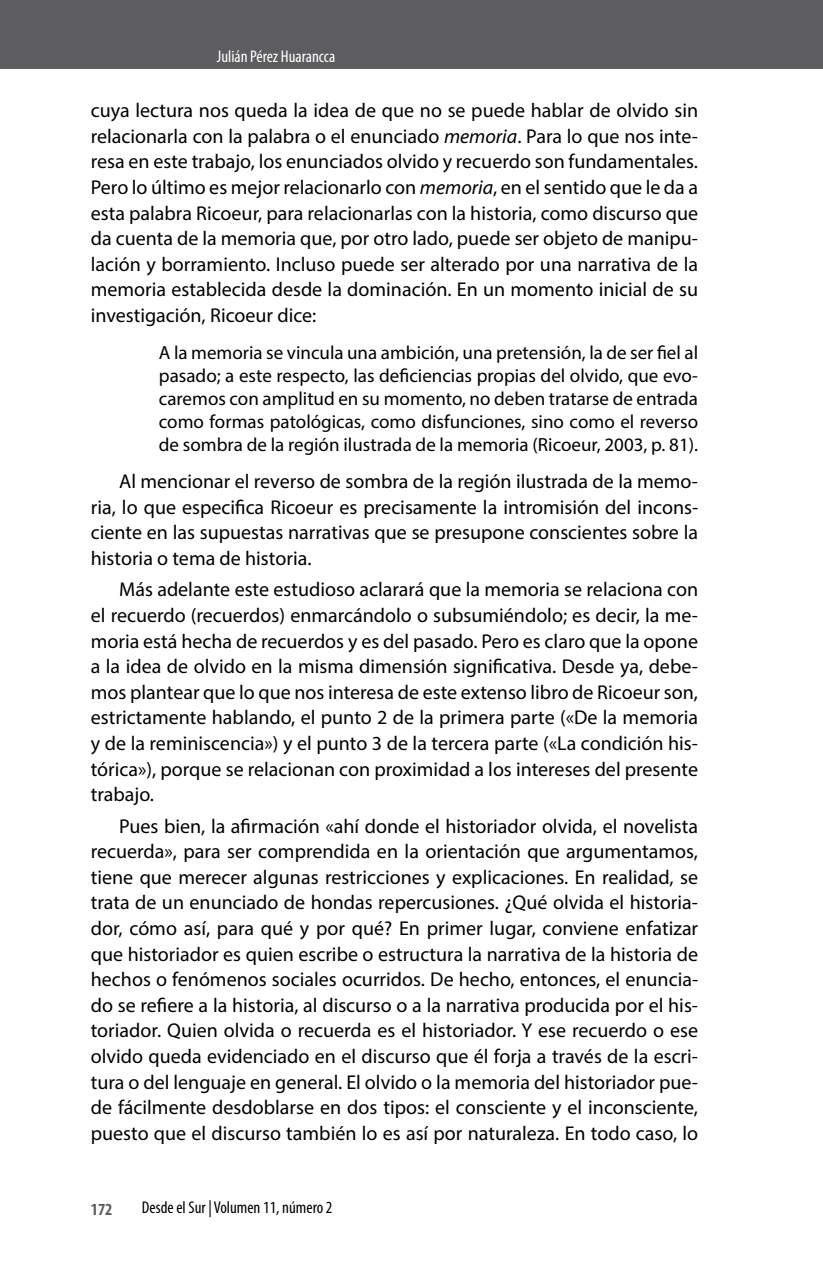
<style>
.page{position:relative;width:823px;height:1265px;background:#fff}
.page>*{position:absolute;margin:0;border:0;box-sizing:border-box;transform-origin:0 0}
.t1{font:20px/25.6px "Myriad Pro";color:#000;text-align:justify}
.t2{font:19px/23px "Myriad Pro";color:#000;text-align:justify}
.t3{font:condensed 17px "Myriad Pro";color:#000}
.t4{font:condensed 17px "Myriad Pro";color:#fff}
.t5{font:700 condensed 17px "Myriad Pro";color:#5d5d60}
.s1{font-style:italic}
</style>
<div class="page">
<div style="left:0;top:0;width:822px;height:68px;background:#5d5d60"></div>
<p class="t4" style="left:217px;top:46px;width:120px">Julián Pérez Huarancca</p>
<p class="t1" style="left:91px;top:97px;width:608px">cuya lectura nos queda la idea de que no se puede hablar de olvido sin relacionarla con la palabra o el enunciado <span class="s1">memoria</span>. Para lo que nos inte&shy;resa en este trabajo, los enunciados olvido y recuerdo son fundamentales.<br>Pero lo último es mejor relacionarlo con <span class="s1">memoria</span>, en el sentido que le da a esta palabra Ricoeur, para relacionarlas con la historia, como discurso que da cuenta de la memoria que, por otro lado, puede ser objeto de manipu&shy;lación y borramiento. Incluso puede ser alterado por una narrativa de la memoria establecida desde la dominación. En un momento inicial de su investigación, Ricoeur dice:</p>
<p class="t2" style="left:159px;top:341px;width:540px">A la memoria se vincula una ambición, una pretensión, la de ser fiel al pasado; a este respecto, las deficiencias propias del olvido, que evo&shy;caremos con amplitud en su momento, no deben tratarse de entrada como formas patológicas, como disfunciones, sino como el reverso de sombra de la región ilustrada de la memoria (Ricoeur, 2003, p. 81).</p>
<p class="t1" style="left:91px;top:468px;width:608px;text-indent:28px">Al mencionar el reverso de sombra de la región ilustrada de la memo&shy;ria, lo que especifica Ricoeur es precisamente la intromisión del incons&shy;ciente en las supuestas narrativas que se presupone conscientes sobre la historia o tema de historia.</p>
<p class="t1" style="left:91px;top:576px;width:608px;text-indent:28px">Más adelante este estudioso aclarará que la memoria se relaciona con el recuerdo (recuerdos) enmarcándolo o subsumiéndolo; es decir, la me&shy;moria está hecha de recuerdos y es del pasado. Pero es claro que la opone a la idea de olvido en la misma dimensión significativa. Desde ya, debe&shy;mos plantear que lo que nos interesa de este extenso libro de Ricoeur son, estrictamente hablando, el punto 2 de la primera parte («De la memoria y de la reminiscencia») y el punto 3 de la tercera parte («La condición his&shy;tórica»), porque se relacionan con proximidad a los intereses del presente trabajo.</p>
<p class="t1" style="left:91px;top:812px;width:608px;text-indent:28px">Pues bien, la afirmación «ahí donde el historiador olvida, el novelista recuerda», para ser comprendida en la orientación que argumentamos, tiene que merecer algunas restricciones y explicaciones. En realidad, se trata de un enunciado de hondas repercusiones. ¿Qué olvida el historia&shy;dor, cómo así, para qué y por qué? En primer lugar, conviene enfatizar que historiador es quien escribe o estructura la narrativa de la historia de hechos o fenómenos sociales ocurridos. De hecho, entonces, el enuncia&shy;do se refiere a la historia, al discurso o a la narrativa producida por el his&shy;toriador. Quien olvida o recuerda es el historiador. Y ese recuerdo o ese olvido queda evidenciado en el discurso que él forja a través de la escri&shy;tura o del lenguaje en general. El olvido o la memoria del historiador pue&shy;de fácilmente desdoblarse en dos tipos: el consciente y el inconsciente, puesto que el discurso también lo es así por naturaleza. En todo caso, lo</p>
<p class="t5" style="left:91px;top:1198px;width:23px">172</p>
<p class="t3" style="left:142px;top:1196px;width:192px">Desde el Sur | Volumen 11, número 2</p>
</div>
